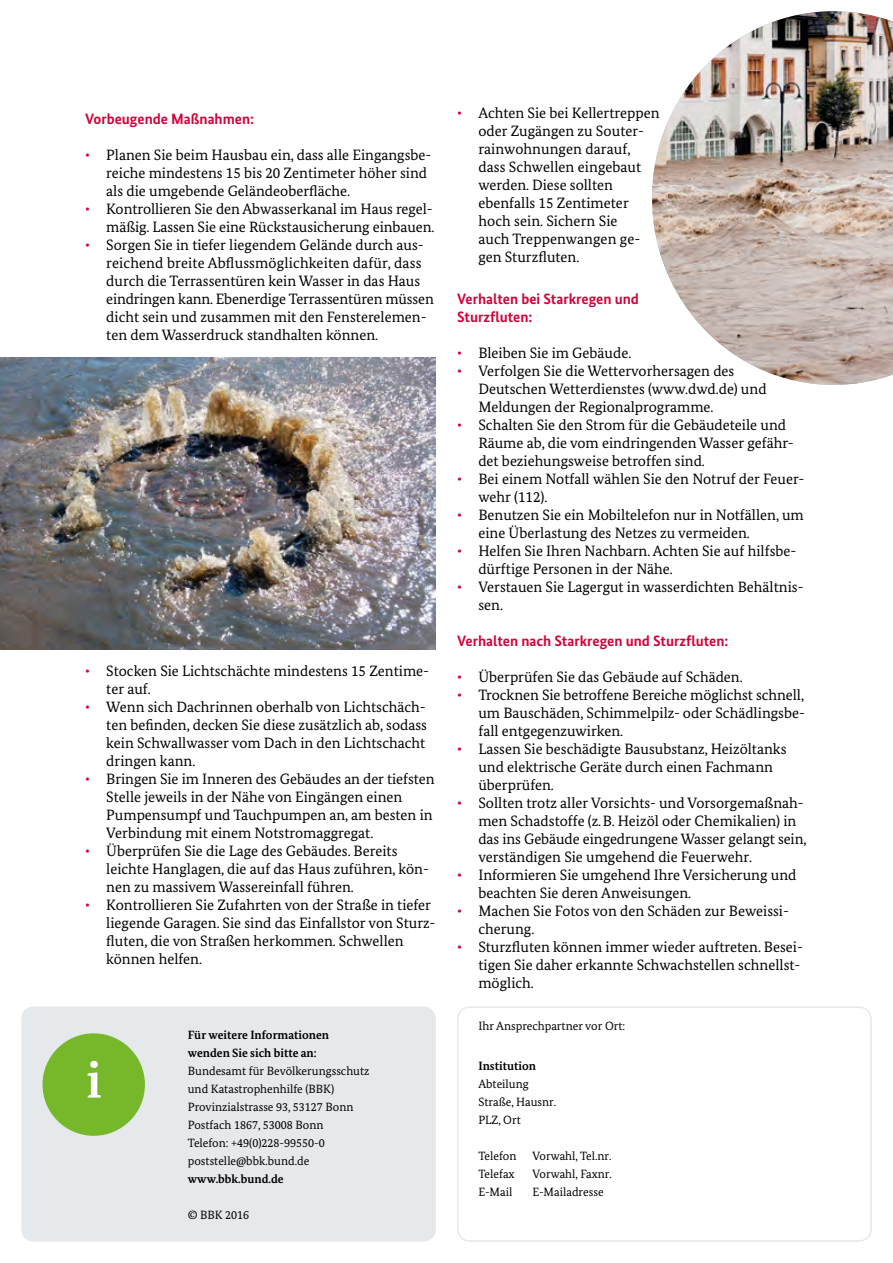
<style>
.page{position:relative;width:893px;height:1263px;background:#fff}
.page>*{position:absolute;margin:0;border:0;box-sizing:border-box;transform-origin:0 0}
.t1{font:700 51px "Bundes Serif";color:#fff}
.Aufzähl{font:15px/18px "Bundes Serif";color:#000}
.Textabschnitt{font:700 15px/18px "Bundes Sans";color:#d1043a}
.t2{font:12px/18px "Bundes Serif";color:#000}
.t3{font:700 12px/18px "Bundes Serif";color:#000}
.s1{color:#d1043a}
</style>
<div class="page">
<img style="left:0;top:358px;width:435px;height:292px">
<img style="left:652px;top:11px;width:241px;height:374px">
<div style="left:21px;top:1006px;width:415px;height:236px;background:#e5e9eb;border-radius:13px"></div>
<div style="left:42px;top:1033px;width:103px;height:103px;background:#76b82a;border-radius:50%"></div>
<div style="left:457px;top:1006px;width:415px;height:236px;border:2px solid #e5e9eb;border-radius:12px"></div>
<p class="Textabschnitt" style="left:85px;top:110px;width:171px">Vorbeugende Maßnahmen:</p>
<p class="Aufzähl" style="left:106px;top:146px;width:327px;text-indent:-21px"><span class="s1">•</span> Planen Sie beim Hausbau ein, dass alle Eingangsbe&shy;reiche mindestens 15 bis 20 Zentimeter höher sind als die umgebende Geländeoberfläche.</p>
<p class="Aufzähl" style="left:85px;top:200px;width:351px;text-align:right"><span class="s1">•</span> Kontrollieren Sie den Abwasserkanal im Haus regel&shy;mäßig. Lassen Sie eine Rückstausicherung einbauen.</p>
<p class="Aufzähl" style="left:106px;top:236px;width:329px;text-indent:-21px"><span class="s1">•</span> Sorgen Sie in tiefer liegendem Gelände durch aus&shy;reichend breite Abflussmöglichkeiten dafür, dass durch die Terrassentüren kein Wasser in das Haus eindringen kann. Ebenerdige Terrassentüren müssen dicht sein und zusammen mit den Fensterelemen&shy;ten dem Wasserdruck standhalten können.</p>
<p class="Aufzähl" style="left:106px;top:662px;width:324px;text-indent:-21px"><span class="s1">•</span> Stocken Sie Lichtschächte mindestens 15 Zentime&shy;ter auf.</p>
<p class="Aufzähl" style="left:106px;top:698px;width:322px;text-align:justify;text-indent:-21px"><span class="s1">•</span> Wenn sich Dachrinnen oberhalb von Lichtschäch&shy;ten befinden, decken Sie diese zusätzlich ab, sodass kein Schwallwasser vom Dach in den Lichtschacht dringen kann.</p>
<p class="Aufzähl" style="left:106px;top:770px;width:330px;text-indent:-21px"><span class="s1">•</span> Bringen Sie im Inneren des Gebäudes an der tiefsten Stelle jeweils in der Nähe von Eingängen einen Pumpensumpf und Tauchpumpen an, am besten in Verbindung mit einem Notstromaggregat.</p>
<p class="Aufzähl" style="left:106px;top:842px;width:324px;text-indent:-21px"><span class="s1">•</span> Überprüfen Sie die Lage des Gebäudes. Bereits leichte Hanglagen, die auf das Haus zuführen, kön&shy;nen zu massivem Wassereinfall führen.</p>
<p class="Aufzähl" style="left:106px;top:896px;width:331px;text-indent:-21px"><span class="s1">•</span> Kontrollieren Sie Zufahrten von der Straße in tiefer liegende Garagen. Sie sind das Einfallstor von Sturz&shy;fluten, die von Straßen herkommen. Schwellen können helfen.</p>
<h1 class="t1" style="left:86px;top:1049px;width:17px">i</h1>
<p class="t3" style="left:188px;top:1026px;width:143px">Für weitere Informationen wenden Sie sich bitte an:</p>
<p class="t2" style="left:188px;top:1062px;width:183px">Bundesamt für Bevölkerungsschutz und Katastrophenhilfe (BBK)<br>Provinzialstrasse 93, 53127 Bonn<br>Postfach 1867, 53008 Bonn<br>Telefon: +49(0)228-99550-0 poststelle@bbk.bund.de</p>
<p class="t3" style="left:188px;top:1170px;width:97px">www.bbk.bund.de</p>
<p class="t2" style="left:188px;top:1206px;width:63px">© BBK 2016</p>
<p class="Aufzähl" style="left:478px;top:104px;width:183px;text-indent:-21px"><span class="s1">•</span> Achten Sie bei Kellertreppen oder Zugängen zu Souter&shy;rainwohnungen darauf, dass Schwellen eingebaut werden. Diese sollten ebenfalls 15 Zentimeter hoch sein. Sichern Sie<br>auch Treppenwangen ge&shy;gen Sturzfluten.</p>
<p class="Textabschnitt" style="left:457px;top:290px;width:183px">Verhalten bei Starkregen und<br>Sturzfluten:</p>
<p class="Aufzähl" style="left:457px;top:344px;width:176px"><span class="s1">•</span> Bleiben Sie im Gebäude.</p>
<p class="Aufzähl" style="left:478px;top:362px;width:290px;text-indent:-21px"><span class="s1">•</span> Verfolgen Sie die Wettervorhersagen des<br>Deutschen Wetterdienstes (www.dwd.de) und<br>Meldungen der Regionalprogramme.</p>
<p class="Aufzähl" style="left:478px;top:416px;width:317px;text-indent:-21px"><span class="s1">•</span> Schalten Sie den Strom für die Gebäudeteile und<br>Räume ab, die vom eindringenden Wasser gefähr&shy;det beziehungsweise betroffen sind.</p>
<p class="Aufzähl" style="left:478px;top:470px;width:327px;text-indent:-21px"><span class="s1">•</span> Bei einem Notfall wählen Sie den Notruf der Feuer&shy;wehr (112).</p>
<p class="Aufzähl" style="left:478px;top:506px;width:327px;text-indent:-21px"><span class="s1">•</span> Benutzen Sie ein Mobiltelefon nur in Notfällen, um eine Überlastung des Netzes zu vermeiden.</p>
<p class="Aufzähl" style="left:478px;top:542px;width:319px;text-indent:-21px"><span class="s1">•</span> Helfen Sie Ihren Nachbarn. Achten Sie auf hilfsbe&shy;dürftige Personen in der Nähe.</p>
<p class="Aufzähl" style="left:478px;top:578px;width:327px;text-indent:-21px"><span class="s1">•</span> Verstauen Sie Lagergut in wasserdichten Behältnis&shy;sen.</p>
<p class="Textabschnitt" style="left:457px;top:632px;width:273px">Verhalten nach Starkregen und Sturzfluten:</p>
<p class="Aufzähl" style="left:457px;top:668px;width:287px"><span class="s1">•</span> Überprüfen Sie das Gebäude auf Schäden.</p>
<p class="Aufzähl" style="left:478px;top:686px;width:328px;text-align:justify;text-indent:-21px"><span class="s1">•</span> Trocknen Sie betroffene Bereiche möglichst schnell, um Bauschäden, Schimmelpilz- oder Schädlingsbe&shy;fall entgegenzuwirken.</p>
<p class="Aufzähl" style="left:478px;top:740px;width:310px;text-indent:-21px"><span class="s1">•</span> Lassen Sie beschädigte Bausubstanz, Heizöltanks und elektrische Geräte durch einen Fachmann überprüfen.</p>
<p class="Aufzähl" style="left:478px;top:794px;width:330px;text-indent:-21px"><span class="s1">•</span> Sollten trotz aller Vorsichts- und Vorsorgemaßnah&shy;men Schadstoffe (z.B. Heizöl oder Chemikalien) in das ins Gebäude eingedrungene Wasser gelangt sein, verständigen Sie umgehend die Feuerwehr.</p>
<p class="Aufzähl" style="left:478px;top:866px;width:320px;text-indent:-21px"><span class="s1">•</span> Informieren Sie umgehend Ihre Versicherung und beachten Sie deren Anweisungen.</p>
<p class="Aufzähl" style="left:478px;top:902px;width:312px;text-indent:-21px"><span class="s1">•</span> Machen Sie Fotos von den Schäden zur Beweissi&shy;cherung.</p>
<p class="Aufzähl" style="left:478px;top:938px;width:326px;text-indent:-21px"><span class="s1">•</span> Sturzfluten können immer wieder auftreten. Besei&shy;tigen Sie daher erkannte Schwachstellen schnellst&shy;möglich.</p>
<p class="t2" style="left:478px;top:1017px;width:148px">Ihr Ansprechpartner vor Ort:</p>
<p class="t3" style="left:478px;top:1056px;width:59px">Institution</p>
<p class="t2" style="left:478px;top:1074px;width:79px">Abteilung<br>Straße, Hausnr.<br>PLZ, Ort</p>
<p class="t2" style="left:478px;top:1146px;width:40px">Telefon</p>
<p class="t2" style="left:532px;top:1146px;width:81px">Vorwahl, Tel.nr.</p>
<p class="t2" style="left:478px;top:1164px;width:38px">Telefax</p>
<p class="t2" style="left:532px;top:1164px;width:81px">Vorwahl, Faxnr.</p>
<p class="t2" style="left:478px;top:1182px;width:36px">E-Mail</p>
<p class="t2" style="left:532px;top:1182px;width:73px">E-Mailadresse</p>
</div>
